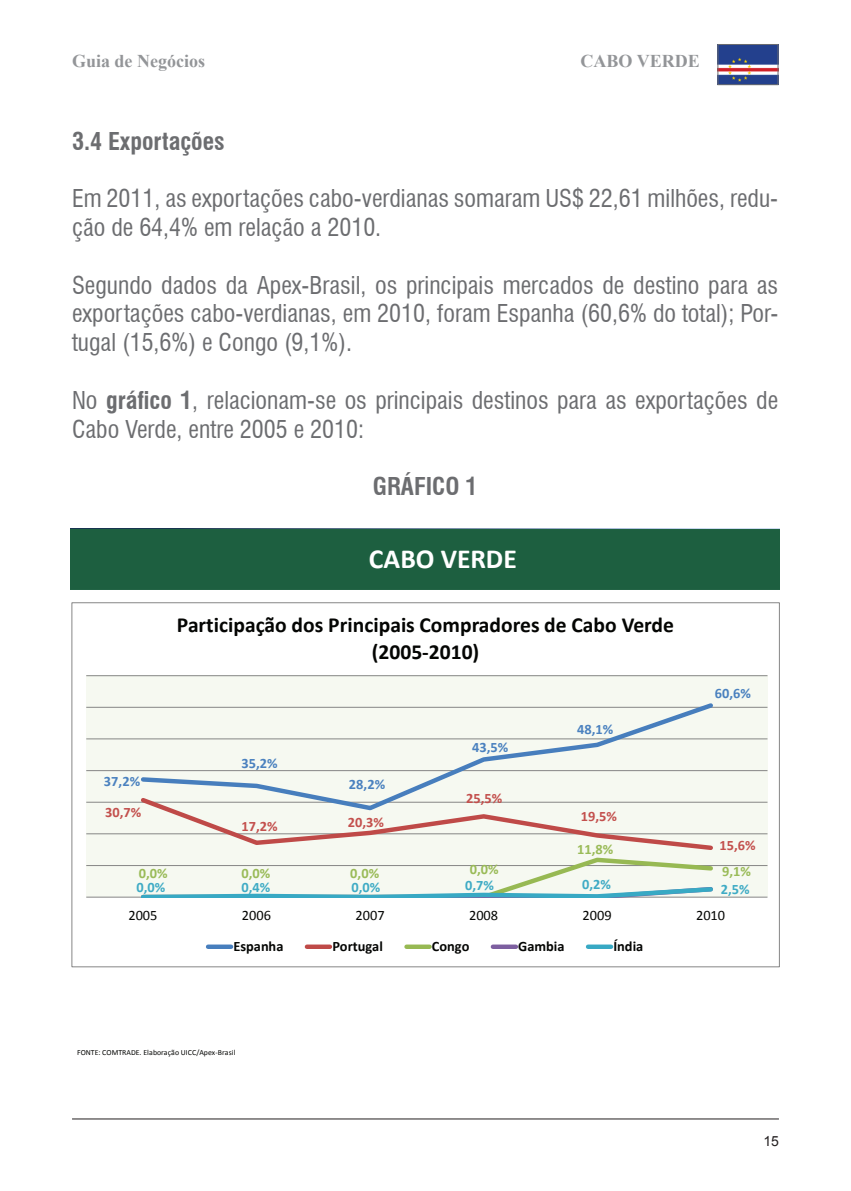
<style>
.page{position:relative;width:851px;height:1191px;background:#fff}
.page>*{position:absolute;margin:0;border:0;box-sizing:border-box;transform-origin:0 0}
.t1{font:700 27.6px "Calibri";color:#fff}
.t2{font:condensed 24px/28.8px "Swiss 721 BT";color:#6c6d70}
.t3{font:700 condensed 24px "Swiss 721 BT";color:#6c6d70}
.t4{font:700 21.6px/26.2px "Calibri";color:#040503;text-align:center}
.t5{font:700 18px "Times New Roman";color:#939598}
.t6{font:700 14.4px "Calibri";color:#040503}
.t7{font:700 14.4px "Calibri";letter-spacing:.005em;color:#4a81bf}
.t8{font:700 14.4px "Calibri";letter-spacing:.005em;color:#c3504d}
.t9{font:700 14.4px "Calibri";color:#9abb58}
.t10{font:700 14.4px "Calibri";color:#3fabc5}
.t11{font:14.4px "Calibri";letter-spacing:.005em;color:#040503}
.t12{font:14px "Arial";color:#231f20}
.t13{font:7.8px "Calibri";letter-spacing:.005em;color:#040503}
.s1{font-weight:700}
</style>
<div class="page">
<hr style="left:72px;top:1118px;width:706px;height:1px;background:#231f20">
<img style="left:719px;top:46px;width:57px;height:37px">
<div style="left:717px;top:44px;width:61px;height:41px;border:1px solid #6c6d70"></div>
<div style="left:71px;top:529px;width:708px;height:59px;background:#1d5f40"></div>
<div style="left:86px;top:675px;width:681px;height:222px;background:#f6f9f1"></div>
<hr style="left:86px;top:865px;width:681px;height:1px;background:#868686">
<hr style="left:86px;top:833px;width:681px;height:1px;background:#868686">
<hr style="left:86px;top:801px;width:681px;height:1px;background:#868686">
<hr style="left:86px;top:770px;width:681px;height:1px;background:#868686">
<hr style="left:86px;top:738px;width:681px;height:1px;background:#868686">
<hr style="left:86px;top:707px;width:681px;height:1px;background:#868686">
<hr style="left:86px;top:675px;width:681px;height:1px;background:#868686">
<hr style="left:86px;top:896px;width:681px;height:1px;background:#868686">
<svg style="left:138px;top:703px;width:578px;height:100px"></svg>
<svg style="left:137px;top:794px;width:578px;height:104px"></svg>
<div style="left:208px;top:944px;width:23px;height:5px;background:#477ebd"></div>
<div style="left:307px;top:944px;width:23px;height:5px;background:#bf4a48"></div>
<div style="left:406px;top:944px;width:23px;height:5px;background:#97b953"></div>
<div style="left:493px;top:944px;width:23px;height:5px;background:#7d5fa0"></div>
<div style="left:588px;top:944px;width:23px;height:5px;background:#38a9c4"></div>
<p class="t5" style="left:72px;top:48px;width:135px">Guia de Negócios</p>
<p class="t5" style="left:580px;top:48px;width:121px">cabo verde</p>
<p class="t3" style="left:72px;top:126px;width:154px">3.4 Exportações</p>
<p class="t2" style="left:72px;top:184px;width:707px">Em 2011, as exportações cabo-verdianas somaram US$ 22,61 milhões, redu&shy;ção de 64,4% em relação a 2010.</p>
<p class="t2" style="left:72px;top:270px;width:707px;text-align:justify">Segundo dados da Apex-Brasil, os principais mercados de destino para as exportações cabo-verdianas, em 2010, foram Espanha (60,6% do total); Por&shy;tugal (15,6%) e Congo (9,1%).</p>
<p class="t2" style="left:72px;top:386px;width:707px">No <span class="s1">gráfico 1</span>, relacionam-se os principais destinos para as exportações de<br>Cabo Verde, entre 2005 e 2010:</p>
<p class="t3" style="left:373px;top:472px;width:106px">GRÁFICO 1</p>
<p class="t1" style="left:369px;top:541px;width:149px">CABO VERDE</p>
<p class="t7" style="left:104px;top:772px;width:38px">37,2%</p>
<p class="t8" style="left:105px;top:803px;width:38px">30,7%</p>
<p class="t4" style="left:177px;top:612px;width:498px">Participação dos Principais Compradores de Cabo Verde (2005-2010)</p>
<p class="t7" style="left:241px;top:754px;width:38px">35,2%</p>
<p class="t7" style="left:349px;top:775px;width:38px">28,2%</p>
<p class="t8" style="left:241px;top:817px;width:38px">17,2%</p>
<p class="t8" style="left:348px;top:813px;width:38px">20,3%</p>
<p class="t7" style="left:472px;top:738px;width:38px">43,5%</p>
<p class="t8" style="left:466px;top:789px;width:38px">25,5%</p>
<p class="t7" style="left:577px;top:720px;width:38px">48,1%</p>
<p class="t8" style="left:580px;top:807px;width:38px">19,5%</p>
<p class="t9" style="left:577px;top:840px;width:38px">11,8%</p>
<p class="t7" style="left:714px;top:684px;width:38px">60,6%</p>
<p class="t8" style="left:719px;top:836px;width:38px">15,6%</p>
<p class="t9" style="left:139px;top:864px;width:30px">0,0%</p>
<p class="t9" style="left:241px;top:864px;width:30px">0,0%</p>
<p class="t9" style="left:350px;top:864px;width:30px">0,0%</p>
<p class="t9" style="left:469px;top:860px;width:30px">0,0%</p>
<p class="t9" style="left:722px;top:861px;width:30px">9,1%</p>
<p class="t10" style="left:136px;top:878px;width:30px">0,0%</p>
<p class="t10" style="left:241px;top:878px;width:30px">0,4%</p>
<p class="t10" style="left:351px;top:878px;width:30px">0,0%</p>
<p class="t10" style="left:465px;top:876px;width:30px">0,7%</p>
<p class="t10" style="left:582px;top:875px;width:30px">0,2%</p>
<p class="t10" style="left:720px;top:880px;width:30px">2,5%</p>
<p class="t11" style="left:128px;top:906px;width:31px">2005</p>
<p class="t11" style="left:242px;top:906px;width:31px">2006</p>
<p class="t11" style="left:355px;top:906px;width:31px">2007</p>
<p class="t11" style="left:469px;top:906px;width:31px">2008</p>
<p class="t11" style="left:582px;top:906px;width:31px">2009</p>
<p class="t11" style="left:696px;top:906px;width:31px">2010</p>
<p class="t6" style="left:233px;top:936px;width:52px">Espanha</p>
<p class="t6" style="left:332px;top:936px;width:52px">Portugal</p>
<p class="t6" style="left:432px;top:936px;width:39px">Congo</p>
<p class="t6" style="left:518px;top:936px;width:48px">Gambia</p>
<p class="t6" style="left:613px;top:936px;width:31px">Índia</p>
<p class="t13" style="left:77px;top:1047px;width:160px">FONTE: COMTRADE. Elaboração UICC/Apex-Brasil</p>
<p class="t12" style="left:763px;top:1131px;width:17px">15</p>
</div>
